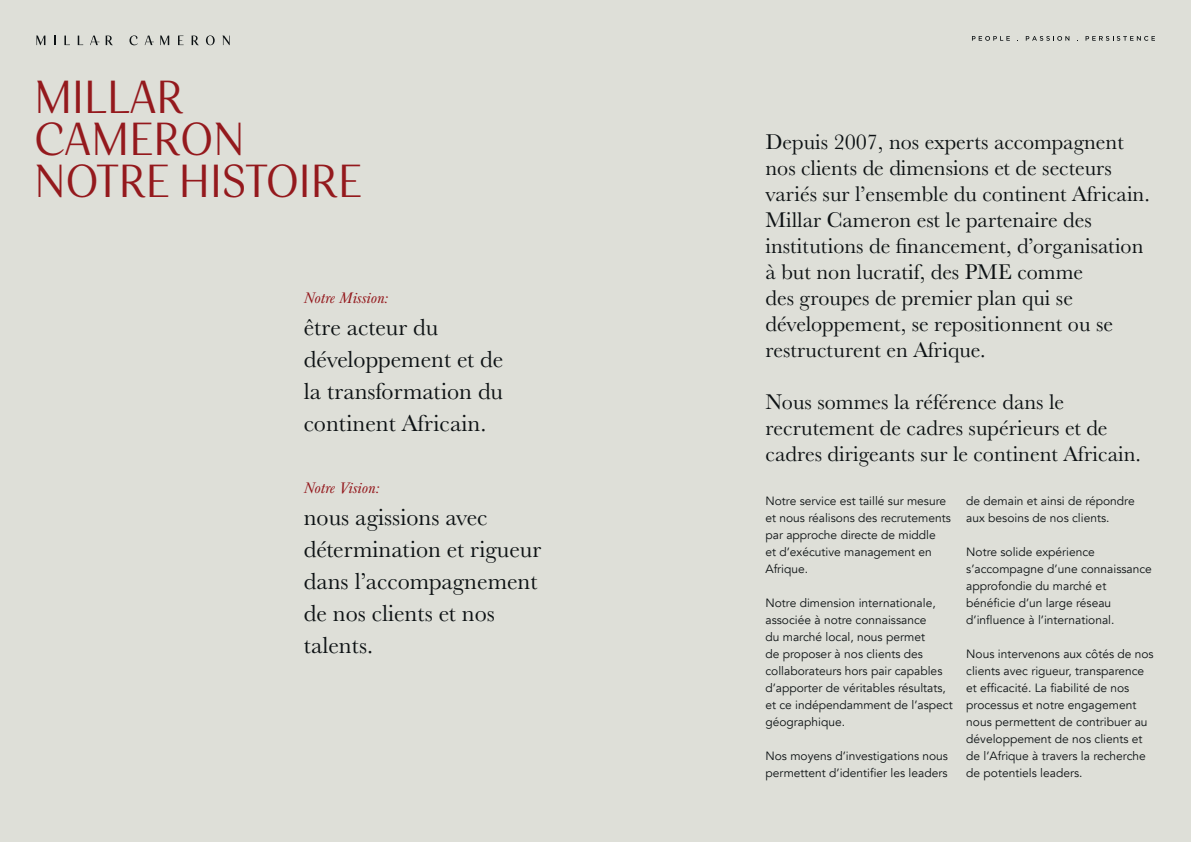
<style>
.page{position:relative;width:1191px;height:842px;background:#dedfd8}
.page>*{position:absolute;margin:0;border:0;box-sizing:border-box;transform-origin:0 0}
.t1{font:48px "Senlot Nor Boo";letter-spacing:-.01em;color:#94191d}
.t2{font:24px/32px "Baskerville URW";color:#0d1214}
.t3{font:22px/26px "Baskerville URW";color:#0d1214}
.t4{font:italic 16px "Baskerville URW";color:#94191d}
.t5{font:12px/17px "Avenir";color:#0d1214}
</style>
<div class="page">
<svg style="left:972px;top:36px;width:37px;height:5px"></svg>
<svg style="left:1025px;top:36px;width:44px;height:5px"></svg>
<svg style="left:1085px;top:36px;width:70px;height:5px"></svg>
<svg style="left:36px;top:36px;width:9px;height:9px"></svg>
<svg style="left:54px;top:36px;width:2px;height:9px"></svg>
<svg style="left:64px;top:36px;width:6px;height:9px"></svg>
<svg style="left:78px;top:36px;width:5px;height:9px"></svg>
<svg style="left:90px;top:36px;width:9px;height:9px"></svg>
<svg style="left:106px;top:36px;width:7px;height:9px"></svg>
<svg style="left:129px;top:35px;width:9px;height:10px"></svg>
<svg style="left:145px;top:36px;width:9px;height:9px"></svg>
<svg style="left:160px;top:36px;width:9px;height:9px"></svg>
<svg style="left:178px;top:36px;width:6px;height:9px"></svg>
<svg style="left:192px;top:36px;width:7px;height:9px"></svg>
<svg style="left:206px;top:35px;width:9px;height:10px"></svg>
<svg style="left:222px;top:36px;width:8px;height:9px"></svg>
<p class="t1" style="left:34px;top:69px;width:151px">MILLAR</p>
<p class="t1" style="left:34px;top:111px;width:212px">CAMERON</p>
<p class="t1" style="left:34px;top:153px;width:330px">NOTRE HISTOIRE</p>
<p class="t4" style="left:304px;top:289px;width:86px">Notre Mission:</p>
<p class="t2" style="left:304px;top:310px;width:201px">être acteur du développement et de la transformation du continent Africain.</p>
<p class="t4" style="left:304px;top:479px;width:77px">Notre Vision:</p>
<p class="t2" style="left:304px;top:500px;width:239px">nous agissions avec détermination et rigueur dans l’accompagnement de nos clients et nos talents.</p>
<p class="t3" style="left:765px;top:128px;width:386px">Depuis 2007, nos experts accompagnent nos clients de dimensions et de secteurs variés sur l’ensemble du continent Africain.<br>Millar Cameron est le partenaire des institutions de financement, d’organisation à but non lucratif, des PME comme<br>des groupes de premier plan qui se développement, se repositionnent ou se restructurent en Afrique.</p>
<p class="t3" style="left:765px;top:388px;width:377px">Nous sommes la référence dans le recrutement de cadres supérieurs et de cadres dirigeants sur le continent Africain.</p>
<p class="t5" style="left:765px;top:492px;width:187px">Notre service est taillé sur mesure et nous réalisons des recrutements par approche directe de middle<br>et d’exécutive management en<br>Afrique.</p>
<p class="t5" style="left:765px;top:594px;width:189px">Notre dimension internationale, associée à notre connaissance<br>du marché local, nous permet<br>de proposer à nos clients des collaborateurs hors pair capables d’apporter de véritables résultats, et ce indépendamment de l’aspect géographique.</p>
<p class="t5" style="left:765px;top:747px;width:184px">Nos moyens d’investigations nous permettent d’identifier les leaders</p>
<p class="t5" style="left:966px;top:492px;width:170px">de demain et ainsi de répondre</p>
<p class="t5" style="left:966px;top:509px;width:145px">aux besoins de nos clients.</p>
<p class="t5" style="left:966px;top:543px;width:187px">Notre solide expérience s’accompagne d’une connaissance approfondie du marché et bénéficie d’un large réseau d’influence à l’international.</p>
<p class="t5" style="left:966px;top:645px;width:189px">Nous intervenons aux côtés de nos clients avec rigueur, transparence et efficacité. La fiabilité de nos processus et notre engagement nous permettent de contribuer au développement de nos clients et de l’Afrique à travers la recherche de potentiels leaders.</p>
</div>
